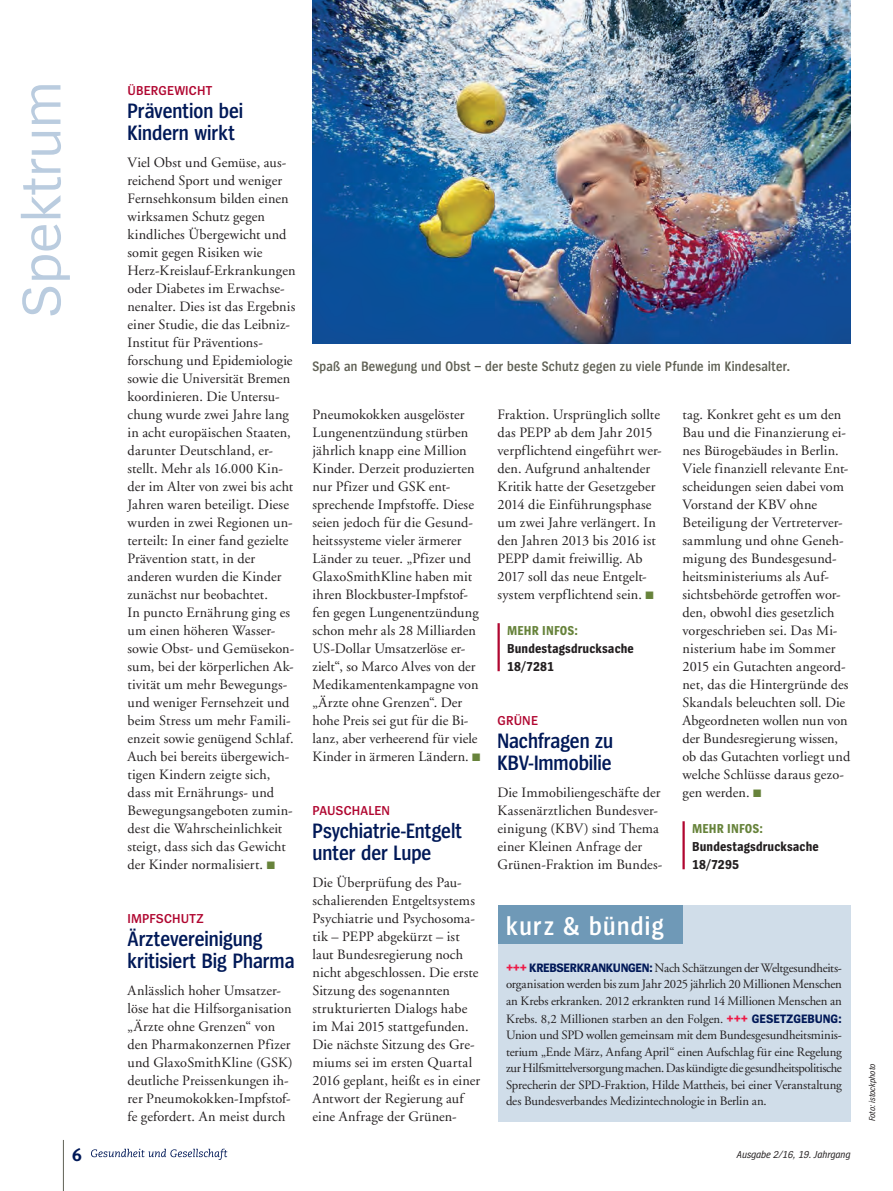
<style>
.page{position:relative;width:893px;height:1191px;background:#fff}
.page>*{position:absolute;margin:0;border:0;box-sizing:border-box;transform-origin:0 0}
.t1{font:57px "Spiegel";color:#baccdf}
.t2{font:600 27px "Spiegel Cd";letter-spacing:.05em;color:#fff}
.Spektrum_Head_GG-bla{font:600 21.75px/22.5px "Spiegel Cd";letter-spacing:-.005em;color:#011958}
.Spektrum_Fließ_Flatt{font:14.25px/18px "GG Garamond";letter-spacing:.01em;color:#231f20}
.allg-Bildunterschrif{font:600 14.25px "Spiegel Cd";letter-spacing:.015em;color:#606155}
.Mehr_Infos{font:700 13.5px/18px "Spiegel Cd";letter-spacing:.01em;color:#231f20}
.Spektrum_Dachzeile{font:600 13.5px "Spiegel";letter-spacing:.01em;color:#b00630}
.Mehr_Infos-2{font:700 13.5px "Spiegel Cd";letter-spacing:.01em;color:#67833b}
.Box_Body_Block{font:12.75px/16.5px "GG Garamond";letter-spacing:-.015em;color:#231f20;text-align:justify}
.t3{font:italic 10.5px "Spiegel Cd";color:#231f20}
.allg-Fotocredits{font:italic 9px "Spiegel Cd";color:#231f20}
.s1{color:#67833b}
.s2{font-family:"Spiegel Cd";font-weight:700;font-size:13.5px;color:#ed1845}
.s3{font-family:"Spiegel";font-weight:700;color:#011958}
</style>
<div class="page">
<hr style="left:63px;top:1140px;width:1px;height:51px;background:#606155">
<svg style="left:91px;top:1148px;width:136px;height:11px"></svg>
<div style="left:497px;top:905px;width:353px;height:216px;background:#d0dde9"></div>
<div style="left:497px;top:905px;width:185px;height:39px;background:#6f99b7"></div>
<img style="left:313px;top:0;width:537px;height:344px">
<hr style="left:497px;top:623px;width:3px;height:48px;background:#b00630">
<hr style="left:682px;top:821px;width:3px;height:48px;background:#b00630">
<h1 class="t1" style="left:13px;top:318px;width:239px;rotate:-90deg">Spektrum</h1>
<p class="Spektrum_Dachzeile" style="left:127px;top:84px;width:86px">ÜBERGEWICHT</p>
<p class="Spektrum_Head_GG-bla" style="left:127px;top:100px;width:117px">Prävention bei<br>Kindern wirkt</p>
<p class="Spektrum_Fließ_Flatt" style="left:127px;top:153px;width:170px">Viel Obst und Gemüse, aus&shy;reichend Sport und weniger<br>Fernsehkonsum bilden einen wirksamen Schutz gegen kindliches Übergewicht und somit gegen Risiken wie<br>Herz-Kreislauf-Erkrankungen oder Diabetes im Erwachse&shy;nenalter. Dies ist das Ergebnis einer Studie, die das Leibniz-<br>Institut für Präventions&shy;forschung und Epidemiologie sowie die Universität Bremen koordinieren. Die Untersu&shy;chung wurde zwei Jahre lang in acht europäischen Staaten, darunter Deutschland, er&shy;stellt. Mehr als 16.000 Kin&shy;der im Alter von zwei bis acht<br>Jahren waren beteiligt. Diese wurden in zwei Regionen un&shy;terteilt: In einer fand gezielte<br>Prävention statt, in der anderen wurden die Kinder zunächst nur beobachtet.<br>In puncto Ernährung ging es um einen höheren Wasser&shy;sowie Obst- und Gemüsekon&shy;sum, bei der körperlichen Ak&shy;tivität um mehr Bewegungs&shy;und weniger Fernsehzeit und beim Stress um mehr Famili&shy;enzeit sowie genügend Schlaf.<br>Auch bei bereits übergewich&shy;tigen Kindern zeigte sich, dass mit Ernährungs- und<br>Bewegungsangeboten zumin&shy;dest die Wahrscheinlichkeit steigt, dass sich das Gewicht der Kinder normalisiert. <span class="s1">√</span></p>
<p class="Spektrum_Dachzeile" style="left:128px;top:912px;width:78px">IMPFSCHUTZ</p>
<p class="Spektrum_Head_GG-bla" style="left:128px;top:928px;width:168px">Ärztevereinigung kritisiert Big Pharma</p>
<p class="Spektrum_Fließ_Flatt" style="left:128px;top:981px;width:167px">Anlässlich hoher Umsatzer&shy;löse hat die Hilfsorganisation „Ärzte ohne Grenzen“ von den Pharmakonzernen Pfizer und GlaxoSmithKline (GSK) deutliche Preissenkungen ih&shy;rer Pneumokokken-Impfstof&shy;fe gefordert. An meist durch</p>
<p class="allg-Bildunterschrif" style="left:313px;top:359px;width:479px">Spaß an Bewegung und Obst – der beste Schutz gegen zu viele Pfunde im Kindesalter.</p>
<p class="Spektrum_Fließ_Flatt" style="left:313px;top:405px;width:169px">Pneumokokken ausgelöster<br>Lungenentzündung stürben jährlich knapp eine Million<br>Kinder. Derzeit produzierten nur Pfizer und GSK ent&shy;sprechende Impfstoffe. Diese seien jedoch für die Gesund&shy;heitssysteme vieler ärmerer<br>Länder zu teuer. „Pfizer und<br>GlaxoSmithKline haben mit ihren Blockbuster-Impfstof&shy;fen gegen Lungenentzündung schon mehr als 28 Milliarden<br>US-Dollar Umsatzerlöse er&shy;zielt“, so Marco Alves von der<br>Medikamentenkampagne von „Ärzte ohne Grenzen“. Der hohe Preis sei gut für die Bi&shy;lanz, aber verheerend für viele<br>Kinder in ärmeren Ländern. <span class="s1">√</span></p>
<p class="Spektrum_Dachzeile" style="left:313px;top:804px;width:79px">PAUSCHALEN</p>
<p class="Spektrum_Head_GG-bla" style="left:313px;top:820px;width:151px">Psychiatrie-Entgelt unter der Lupe</p>
<p class="Spektrum_Fließ_Flatt" style="left:313px;top:873px;width:169px">Die Überprüfung des Pau&shy;schalierenden Entgeltsystems<br>Psychiatrie und Psychosoma&shy;tik – PEPP abgekürzt – ist laut Bundesregierung noch nicht abgeschlossen. Die erste<br>Sitzung des sogenannten strukturierten Dialogs habe im Mai 2015 stattgefunden.<br>Die nächste Sitzung des Gre&shy;miums sei im ersten Quartal<br>2016 geplant, heißt es in einer<br>Antwort der Regierung auf eine Anfrage der Grünen-</p>
<p class="Spektrum_Fließ_Flatt" style="left:497px;top:405px;width:166px">Fraktion. Ursprünglich sollte das PEPP ab dem Jahr 2015 verpflichtend eingeführt wer&shy;den. Aufgrund anhaltender<br>Kritik hatte der Gesetzgeber<br>2014 die Einführungsphase um zwei Jahre verlängert. In den Jahren 2013 bis 2016 ist<br>PEPP damit freiwillig. Ab<br>2017 soll das neue Entgelt&shy;system verpflichtend sein. <span class="s1">√</span></p>
<p class="Mehr_Infos-2" style="left:507px;top:624px;width:72px">MEHR INFOS:</p>
<p class="Mehr_Infos" style="left:507px;top:640px;width:128px">Bundestagsdrucksache<br>18/7281</p>
<p class="Spektrum_Dachzeile" style="left:497px;top:714px;width:42px">GRÜNE</p>
<p class="Spektrum_Head_GG-bla" style="left:497px;top:730px;width:117px">Nachfragen zu<br>KBV-Immobilie</p>
<p class="Spektrum_Fließ_Flatt" style="left:497px;top:783px;width:166px">Die Immobiliengeschäfte der<br>Kassenärztlichen Bundesver&shy;einigung (KBV) sind Thema einer Kleinen Anfrage der<br>Grünen-Fraktion im Bundes-</p>
<p class="Spektrum_Fließ_Flatt" style="left:682px;top:405px;width:169px">tag. Konkret geht es um den<br>Bau und die Finanzierung ei&shy;nes Bürogebäudes in Berlin.<br>Viele finanziell relevante Ent&shy;scheidungen seien dabei vom<br>Vorstand der KBV ohne<br>Beteiligung der Vertreterver&shy;sammlung und ohne Geneh&shy;migung des Bundesgesund&shy;heitsministeriums als Auf&shy;sichtsbehörde getroffen wor&shy;den, obwohl dies gesetzlich vorgeschrieben sei. Das Mi&shy;nisterium habe im Sommer<br>2015 ein Gutachten angeord&shy;net, das die Hintergründe des<br>Skandals beleuchten soll. Die<br>Abgeordneten wollen nun von der Bundesregierung wissen, ob das Gutachten vorliegt und welche Schlüsse daraus gezo&shy;gen werden. <span class="s1">√</span></p>
<p class="Mehr_Infos-2" style="left:692px;top:822px;width:72px">MEHR INFOS:</p>
<p class="Mehr_Infos" style="left:692px;top:838px;width:128px">Bundestagsdrucksache<br>18/7295</p>
<p class="t2" style="left:506px;top:912px;width:160px">kurz &amp; bündig</p>
<p class="Box_Body_Block" style="left:506px;top:959px;width:337px"><span class="s2">+++</span> <span class="s3">KREBSERKRANKUNGEN:</span> Nach Schätzungen der Weltgesundheits&shy;organisation werden bis zum Jahr 2025 jährlich 20 Millionen Menschen an Krebs erkranken. 2012 erkrankten rund 14 Millionen Menschen an</p>
<p class="Box_Body_Block" style="left:506px;top:1010px;width:337px">Krebs. 8,2 Millionen starben an den Folgen. <span class="s2">+++</span> <span class="s3">GESETZGEBUNG:<br></span>Union und SPD wollen gemeinsam mit dem Bundesgesundheitsminis&shy;terium „Ende März, Anfang April“ einen Aufschlag für eine Regelung zur Hilfsmittelversorgung machen. Das kündigte die gesundheitspolitische Sprecherin der SPD-Fraktion, Hilde Mattheis, bei einer Veranstaltung des Bundesverbandes Medizintechnologie in Berlin an.</p>
<p class="t3" style="left:737px;top:1149px;width:115px">Ausgabe 2/16, 19. Jahrgang</p>
<p class="allg-Fotocredits" style="left:868px;top:1121px;width:59px;rotate:-90deg">Foto: istockphoto</p>
</div>
